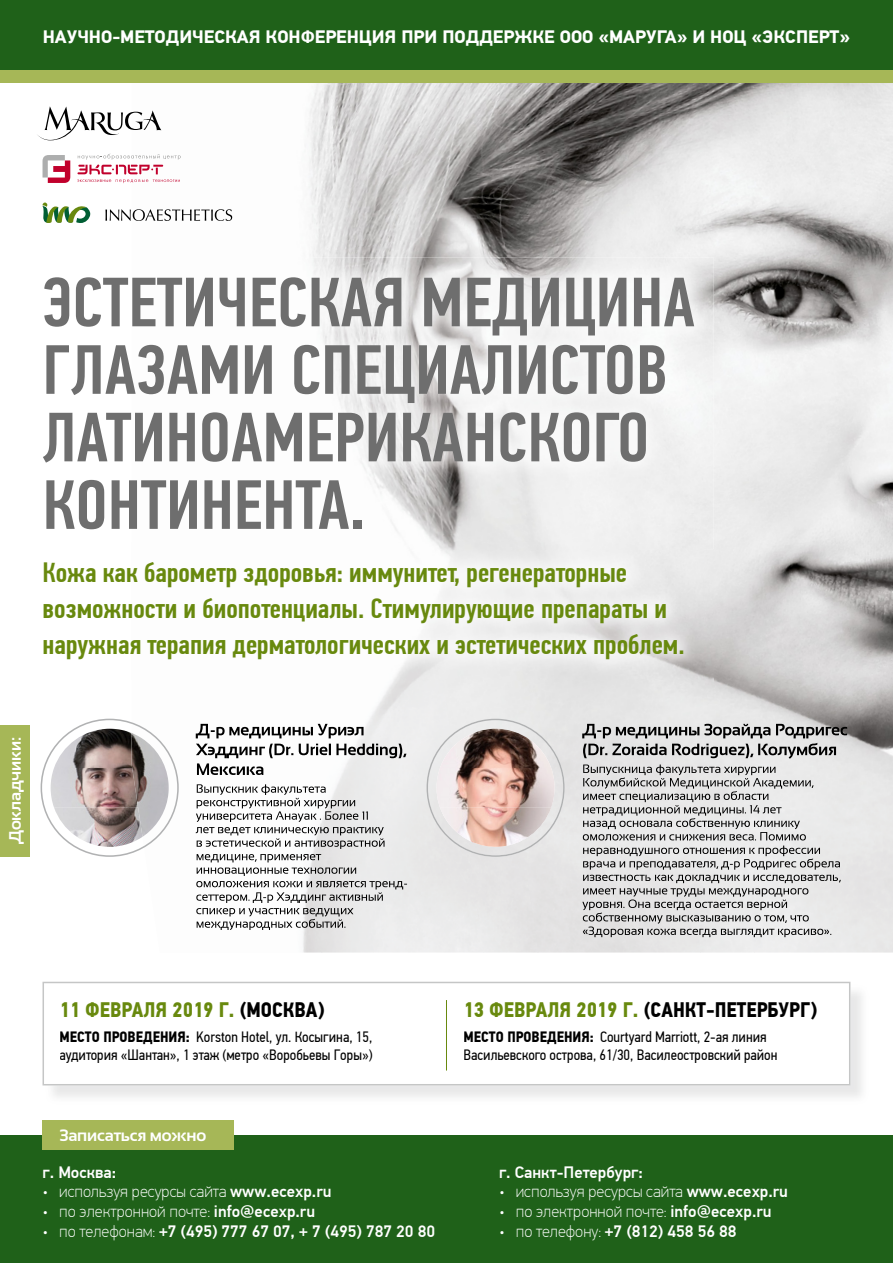
<style>
.page{position:relative;width:893px;height:1263px;background:#fff}
.page>*{position:absolute;margin:0;border:0;box-sizing:border-box;transform-origin:0 0}
.t1{font:500 69.75px/67.5px "PF Din Text Comp Pro";color:#6e6e6e;scale:1.08 1}
.t2{font:500 27.9px/36px "PF Din Text Comp Pro";color:#68890e;scale:1.08 1}
.t3{font:700 21px "PF Din Text Cond Pro";color:#000}
.t4{font:700 21px "PF Din Text Cond Pro";color:#68890e}
.t5{font:700 18px "PF Din Text Pro";color:#fff}
.t6{font:100 16.5px "PF Din Text Pro";color:#fff}
.t7{font:500 16.5px "PF Din Text Pro";color:#fff}
.t8{font:700 16.5px "Sansation";letter-spacing:-.01em;color:#fff}
.t9{font:15px/17.2px "PF Din Text Cond Pro";color:#000}
.s1{color:#000}
.s2{font-weight:700}
.s3{font-weight:500}
.s4{font-weight:100}
.s5{color:#68890e}
</style>
<div class="page">
<img style="left:161px;top:83px;width:353px;height:137px">
<img style="left:514px;top:83px;width:325px;height:174px">
<img style="left:839px;top:83px;width:54px;height:192px">
<img style="left:310px;top:220px;width:233px;height:37px">
<img style="left:640px;top:224px;width:230px;height:51px">
<img style="left:703px;top:275px;width:190px;height:521px">
<img style="left:667px;top:607px;width:88px;height:345px">
<div style="left:538px;top:737px;width:163px;height:215px;background:#e5e4e4"></div>
<div style="left:736px;top:796px;width:157px;height:156px;background:#e9e9e9"></div>
<img style="left:312px;top:257px;width:193px;height:274px">
<img style="left:505px;top:257px;width:209px;height:292px">
<img style="left:397px;top:520px;width:151px;height:22px">
<div style="left:434px;top:542px;width:269px;height:7px;background:#ebebeb"></div>
<img style="left:196px;top:724px;width:169px;height:14px">
<img style="left:196px;top:744px;width:211px;height:14px">
<img style="left:197px;top:763px;width:66px;height:12px">
<img style="left:197px;top:784px;width:129px;height:11px">
<img style="left:197px;top:798px;width:159px;height:10px">
<img style="left:196px;top:811px;width:173px;height:11px">
<img style="left:196px;top:827px;width:188px;height:8px">
<img style="left:197px;top:838px;width:188px;height:11px">
<img style="left:197px;top:854px;width:124px;height:8px">
<img style="left:197px;top:867px;width:160px;height:9px">
<img style="left:196px;top:881px;width:211px;height:8px">
<img style="left:196px;top:892px;width:188px;height:11px">
<img style="left:196px;top:908px;width:158px;height:8px">
<img style="left:197px;top:919px;width:149px;height:11px">
<svg style="left:41px;top:719px;width:138px;height:138px"></svg>
<img style="left:54px;top:729px;width:78px;height:39px">
<img style="left:51px;top:768px;width:81px;height:39px">
<img style="left:54px;top:807px;width:88px;height:40px">
<img style="left:132px;top:764px;width:37px;height:73px">
<svg style="left:426px;top:719px;width:139px;height:138px;background:#e3e3e3"></svg>
<img style="left:440px;top:729px;width:111px;height:39px">
<img style="left:437px;top:768px;width:118px;height:39px">
<img style="left:440px;top:807px;width:111px;height:40px">
<img style="left:582px;top:724px;width:265px;height:14px">
<img style="left:583px;top:743px;width:253px;height:16px">
<img style="left:583px;top:764px;width:193px;height:11px">
<img style="left:583px;top:777px;width:231px;height:12px">
<img style="left:583px;top:791px;width:186px;height:11px">
<img style="left:583px;top:805px;width:199px;height:11px">
<img style="left:583px;top:818px;width:217px;height:11px">
<img style="left:583px;top:832px;width:223px;height:8px">
<img style="left:583px;top:845px;width:238px;height:11px">
<img style="left:583px;top:858px;width:258px;height:12px">
<img style="left:583px;top:875px;width:258px;height:8px">
<img style="left:583px;top:888px;width:226px;height:9px">
<img style="left:582px;top:899px;width:206px;height:11px">
<img style="left:583px;top:912px;width:226px;height:12px">
<img style="left:583px;top:926px;width:248px;height:11px">
<div style="left:0;top:0;width:893px;height:72px;background:#1f6119"></div>
<div style="left:0;top:725px;width:30px;height:132px;background:#a6b757"></div>
<svg style="left:43px;top:202px;width:47px;height:21px"></svg>
<svg style="left:105px;top:209px;width:127px;height:12px"></svg>
<svg style="left:38px;top:106px;width:123px;height:34px"></svg>
<div style="left:0;top:70px;width:893px;height:13px;background:#a6b757"></div>
<img style="left:45px;top:984px;width:817px;height:113px">
<svg style="left:43px;top:982px;width:807px;height:103px"></svg>
<div style="left:234px;top:1001px;width:90px;height:18px;background:#fff"></div>
<div style="left:60px;top:1032px;width:129px;height:12px;background:#fff"></div>
<div style="left:190px;top:1031px;width:182px;height:14px;background:#fff"></div>
<div style="left:60px;top:1049px;width:312px;height:14px;background:#fff"></div>
<div style="left:638px;top:1001px;width:179px;height:18px;background:#fff"></div>
<div style="left:464px;top:1032px;width:129px;height:12px;background:#fff"></div>
<div style="left:594px;top:1031px;width:173px;height:14px;background:#fff"></div>
<div style="left:464px;top:1049px;width:313px;height:13px;background:#fff"></div>
<div style="left:0;top:1135px;width:893px;height:128px;background:#1f6119"></div>
<div style="left:43px;top:1120px;width:191px;height:30px;background:#a6b757"></div>
<hr style="left:446px;top:1000px;width:1px;height:70px;background:#68890e">
<svg style="left:43px;top:155px;width:27px;height:28px"></svg>
<svg style="left:77px;top:154px;width:104px;height:29px"></svg>
<p class="t5" style="left:43px;top:26px;width:809px">НАУЧНО-МЕТОДИЧЕСКАЯ КОНФЕРЕНЦИЯ ПРИ ПОДДЕРЖКЕ ООО «МАРУГА» И НОЦ «ЭКСПЕРТ»</p>
<h1 class="t1" style="left:43px;top:270px;width:606px">ЭСТЕТИЧЕСКАЯ МЕДИЦИНА<br>ГЛАЗАМИ СПЕЦИАЛИСТОВ<br>ЛАТИНОАМЕРИКАНСКОГО<br>КОНТИНЕНТА.</h1>
<h2 class="t2" style="left:43px;top:554px;width:596px">Кожа как барометр здоровья: иммунитет, регенераторные возможности и биопотенциалы. Стимулирующие препараты и наружная терапия дерматологических и эстетических проблем.</h2>
<p class="t8" style="left:6px;top:844px;width:109px;rotate:-90deg">Докладчики:</p>
<h3 class="t4" style="left:60px;top:997px;width:267px">11 ФЕВРАЛЯ 2019 Г. <span class="s1">(МОСКВА)</span></h3>
<p class="t9" style="left:60px;top:1029px;width:314px"><span class="s2">МЕСТО ПРОВЕДЕНИЯ:</span> Korston Hotel, ул. Косыгина, 15, аудитория «Шантан», 1 этаж (метро «Воробьевы Горы»)</p>
<p class="t8" style="left:60px;top:1126px;width:148px">Записаться можно</p>
<p class="t7" style="left:43px;top:1162px;width:75px">г. Москва:</p>
<p class="t6" style="left:43px;top:1182px;width:291px">• используя ресурсы сайта <span class="s3">www.ecexp.ru</span></p>
<p class="t6" style="left:43px;top:1202px;width:274px">• по электронной почте: <span class="s3">info@ecexp.ru</span></p>
<p class="t7" style="left:43px;top:1221px;width:394px"><span class="s4">• по телефонам:</span> +7 (495) 777 67 07, + 7 (495) 787 20 80</p>
<h3 class="t3" style="left:463px;top:997px;width:355px"><span class="s5">13 ФЕВРАЛЯ 2019 Г.</span> (САНКТ-ПЕТЕРБУРГ)</h3>
<p class="t9" style="left:463px;top:1029px;width:315px"><span class="s2">МЕСТО ПРОВЕДЕНИЯ:</span> Courtyard Marriott, 2-ая линия<br>Васильевского острова, 61/30, Василеостровский район</p>
<p class="t7" style="left:499px;top:1162px;width:145px">г. Санкт-Петербург:</p>
<p class="t6" style="left:499px;top:1182px;width:291px">• используя ресурсы сайта <span class="s3">www.ecexp.ru</span></p>
<p class="t6" style="left:499px;top:1202px;width:274px">• по электронной почте: <span class="s3">info@ecexp.ru</span></p>
<p class="t7" style="left:499px;top:1221px;width:239px"><span class="s4">• по телефону:</span> +7 (812) 458 56 88</p>
</div>
